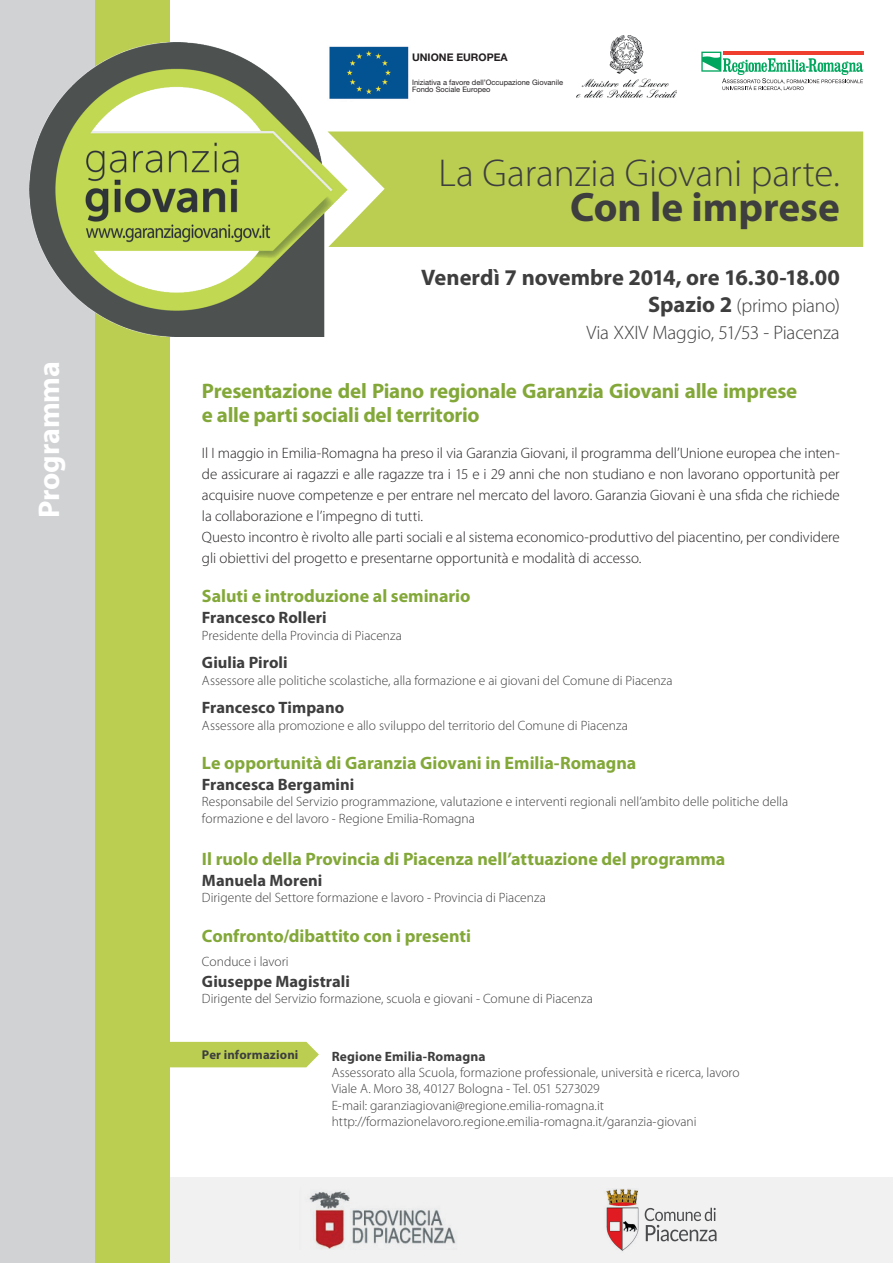
<style>
.page{position:relative;width:893px;height:1263px;background:#fff}
.page>*{position:absolute;margin:0;border:0;box-sizing:border-box;transform-origin:0 0}
.t1{font:700 41.25px "Myriad Pro";color:#3e3e3f}
.t2{font:300 39px "Myriad Pro";color:#3e3e3f}
.t3{font:700 30px "Myriad Pro";letter-spacing:-.005em;color:#fff}
.t4{font:700 22.5px "Myriad Pro";letter-spacing:-.005em;color:#3e3e3f}
.t5{font:700 21px/24px "Myriad Pro";letter-spacing:-.015em;color:#83a839}
.t6{font:300 19.5px/27px "Myriad Pro";letter-spacing:-.01em;color:#3e3e3f;text-align:right}
.t7{font:700 18px "Myriad Pro";color:#83a839}
.t8{font:700 16.5px "Myriad Pro";color:#3e3e3f}
.t9{font:300 15px/21px "Myriad Pro";letter-spacing:-.005em;color:#231f20}
.t10{font:300 13.5px/16.5px "Myriad Pro";color:#3e3e3f}
.t11{font:700 13.5px "Myriad Pro";letter-spacing:.01em;color:#3e3e3f}
.t12{font:700 12.75px "Myriad Pro";letter-spacing:.01em;color:#3e3e3f}
.t13{font:700 10.5px "Helvetica Neue LT Std";color:#231f20}
.t14{font:7.5px/7.6px "Helvetica Neue LT Std";color:#231f20}
.s1{font-weight:700;font-size:22.5px}
</style>
<div class="page">
<div style="left:170px;top:1042px;width:149px;height:25px;background:#bbce52"></div>
<div style="left:0;top:0;width:96px;height:1263px;background:#d1d2d4"></div>
<div style="left:96px;top:0;width:74px;height:1263px;background:#bbce52"></div>
<div style="left:347px;top:131px;width:516px;height:116px;background:#bbce52"></div>
<img style="left:576px;top:35px;width:101px;height:63px">
<img style="left:347px;top:46px;width:62px;height:53px">
<svg style="left:701px;top:52px;width:162px;height:39px"></svg>
<img style="left:30px;top:43px;width:317px;height:294px">
<div style="left:170px;top:1178px;width:723px;height:85px;background:#f1f1f2"></div>
<img style="left:309px;top:1191px;width:147px;height:58px">
<img style="left:606px;top:1189px;width:33px;height:62px">
<svg style="left:645px;top:1208px;width:71px;height:33px"></svg>
<h3 class="t3" style="left:32px;top:518px;width:159px;rotate:-90deg">Programma</h3>
<p class="t13" style="left:412px;top:51px;width:97px">UNIONE EUROPEA</p>
<p class="t14" style="left:412px;top:78px;width:152px">Iniziativa a favore dell’Occupazione Giovanile<br>Fondo Sociale Europeo</p>
<h2 class="t2" style="left:439px;top:152px;width:403px">La Garanzia Giovani parte.</h2>
<h1 class="t1" style="left:570px;top:184px;width:271px">Con le imprese</h1>
<h3 class="t4" style="left:421px;top:265px;width:420px">Venerdì 7 novembre 2014, ore 16.30-18.00</h3>
<h3 class="t6" style="left:587px;top:292px;width:255px"><span class="s1">Spazio 2</span> (primo piano)<br>Via XXIV Maggio, 51/53 - Piacenza</h3>
<h3 class="t5" style="left:202px;top:380px;width:597px">Presentazione del Piano regionale Garanzia Giovani alle imprese e alle parti sociali del territorio</h3>
<p class="t9" style="left:202px;top:442px;width:639px">Il I maggio in Emilia-Romagna ha preso il via Garanzia Giovani, il programma dell’Unione europea che inten&shy;de assicurare ai ragazzi e alle ragazze tra i 15 e i 29 anni che non studiano e non lavorano opportunità per acquisire nuove competenze e per entrare nel mercato del lavoro. Garanzia Giovani è una sfida che richiede la collaborazione e l’impegno di tutti.<br>Questo incontro è rivolto alle parti sociali e al sistema economico-produttivo del piacentino, per condividere gli obiettivi del progetto e presentarne opportunità e modalità di accesso.</p>
<h3 class="t7" style="left:202px;top:586px;width:270px">Saluti e introduzione al seminario</h3>
<p class="t8" style="left:202px;top:608px;width:126px">Francesco Rolleri</p>
<p class="t10" style="left:202px;top:627px;width:202px">Presidente della Provincia di Piacenza</p>
<p class="t8" style="left:202px;top:653px;width:87px">Giulia Piroli</p>
<p class="t10" style="left:202px;top:672px;width:472px">Assessore alle politiche scolastiche, alla formazione e ai giovani del Comune di Piacenza</p>
<p class="t8" style="left:202px;top:698px;width:144px">Francesco Timpano</p>
<p class="t10" style="left:202px;top:717px;width:427px">Assessore alla promozione e allo sviluppo del territorio del Comune di Piacenza</p>
<h3 class="t7" style="left:202px;top:753px;width:436px">Le opportunità di Garanzia Giovani in Emilia-Romagna</h3>
<p class="t8" style="left:202px;top:775px;width:154px">Francesca Bergamini</p>
<p class="t10" style="left:202px;top:794px;width:588px">Responsabile del Servizio programmazione, valutazione e interventi regionali nell’ambito delle politiche della formazione e del lavoro - Regione Emilia-Romagna</p>
<h3 class="t7" style="left:202px;top:849px;width:525px">Il ruolo della Provincia di Piacenza nell’attuazione del programma</h3>
<p class="t8" style="left:202px;top:871px;width:122px">Manuela Moreni</p>
<p class="t10" style="left:202px;top:890px;width:345px">Dirigente del Settore formazione e lavoro - Provincia di Piacenza</p>
<h3 class="t7" style="left:202px;top:925px;width:271px">Confronto/dibattito con i presenti</h3>
<p class="t10" style="left:202px;top:953px;width:88px">Conduce i lavori</p>
<p class="t8" style="left:202px;top:972px;width:149px">Giuseppe Magistrali</p>
<p class="t10" style="left:202px;top:990px;width:393px">Dirigente del Servizio formazione, scuola e giovani - Comune di Piacenza</p>
<p class="t12" style="left:202px;top:1048px;width:98px">Per informazioni</p>
<p class="t11" style="left:332px;top:1048px;width:156px">Regione Emilia-Romagna</p>
<p class="t10" style="left:332px;top:1064px;width:409px">Assessorato alla Scuola, formazione professionale, università e ricerca, lavoro Viale A. Moro 38, 40127 Bologna - Tel. 051 5273029<br>E-mail: garanziagiovani@regione.emilia-romagna.it http://formazionelavoro.regione.emilia-romagna.it/garanzia-giovani</p>
</div>
